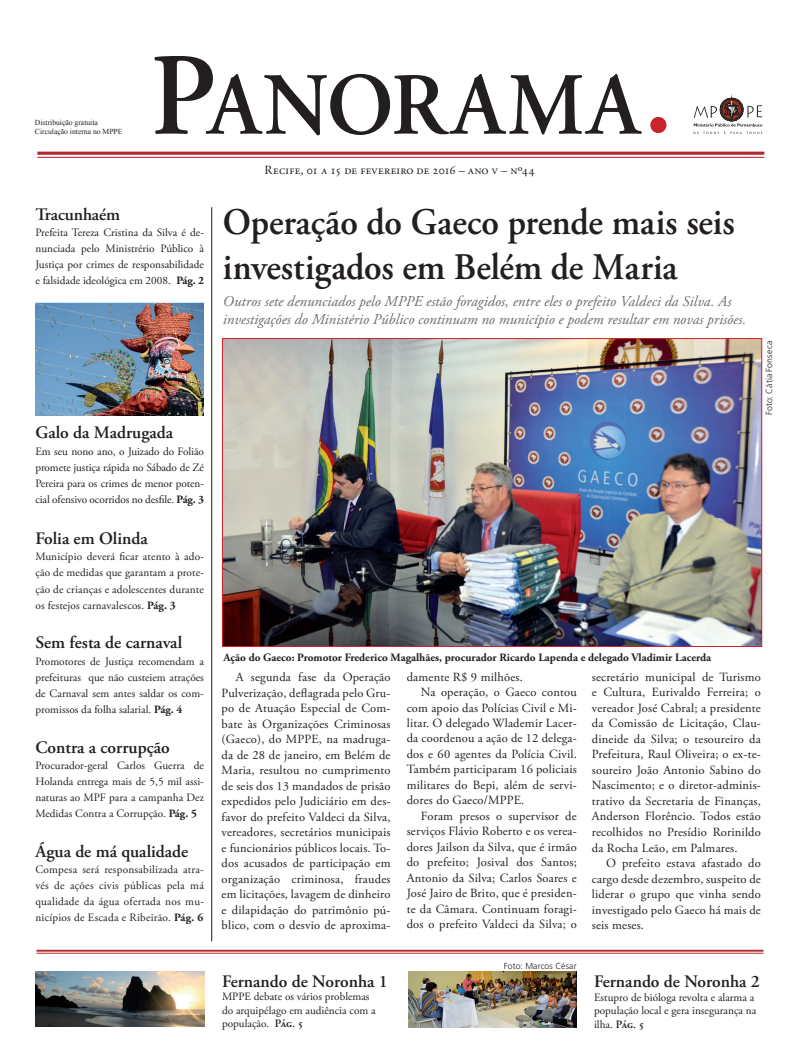
<style>
.page{position:relative;width:798px;height:1063px;background:#fff}
.page>*{position:absolute;margin:0;border:0;box-sizing:border-box;transform-origin:0 0}
.t1{font:600 37.5px/45px "Adobe Garamond Pro";letter-spacing:-.005em;color:#231f20;scale:.95 1}
.t2{font:600 17.5px "Adobe Garamond Pro";color:#231f20}
.t3{font:italic 15px/18px "Adobe Garamond Pro";color:#6c6d70}
.t4{font:12.5px/15.5px "Adobe Garamond Pro";letter-spacing:.015em;color:#231f20;text-align:justify}
.t5{font:11.25px/16.1px "Adobe Garamond Pro";color:#231f20;text-align:justify}
.t6{font:700 11.25px "Adobe Garamond Pro";color:#231f20}
.t7{font:300 8.75px "Frutiger LT Pro";letter-spacing:.01em;color:#231f20}
.t8{font:7.62px/9.1px "Times New Roman";color:#231f20}
.s1{font-weight:700}
.s2{font-weight:600}
</style>
<div class="page">
<img style="left:35px;top:303px;width:169px;height:113px">
<svg style="left:693px;top:98px;width:69px;height:36px"></svg>
<img style="left:36px;top:972px;width:168px;height:55px">
<img style="left:408px;top:972px;width:168px;height:56px">
<hr style="left:36px;top:950px;width:727px;height:2px;background:#b7282e">
<hr style="left:36px;top:953px;width:727px;height:1px;background:#b7282e">
<hr style="left:37px;top:152px;width:727px;height:3px;background:#b7282e">
<hr style="left:37px;top:157px;width:727px;height:1px;background:#b7282e">
<hr style="left:211px;top:207px;width:1px;height:734px;background:#231f20">
<svg style="left:154px;top:56px;width:487px;height:79px"></svg>
<div style="left:650px;top:117px;width:16px;height:16px;background:#c8242b;border-radius:50%"></div>
<img style="left:224px;top:340px;width:535px;height:305px">
<div style="left:222px;top:338px;width:539px;height:309px;border:1px solid #d1232a"></div>
<p class="t8" style="left:35px;top:117px;width:89px">Distribuição gratuita<br>Circulação interna no MPPE</p>
<h2 class="t2" style="left:35px;top:204px;width:86px">Tracunhaém</h2>
<p class="t5" style="left:35px;top:225px;width:170px">Prefeita Tereza Cristina da Silva é de&shy;nunciada pelo Ministrério Público à Justiça por crimes de responsabilidade e falsidade ideológica em 2008. <span class="s1">Pág. 2</span></p>
<h2 class="t2" style="left:35px;top:423px;width:139px">Galo da Madrugada</h2>
<p class="t5" style="left:35px;top:443px;width:170px">Em seu nono ano, o Juizado do Folião promete justiça rápida no Sábado de Zé Pereira para os crimes de menor poten&shy;cial ofensivo ocorridos no desfile. <span class="s1">Pág. 3</span></p>
<h2 class="t2" style="left:35px;top:529px;width:114px">Folia em Olinda</h2>
<p class="t5" style="left:35px;top:549px;width:170px">Município deverá ficar atento à ado&shy;ção de medidas que garantam a prote&shy;ção de crianças e adolescentes durante os festejos carnavalescos. <span class="s1">Pág. 3</span></p>
<h2 class="t2" style="left:35px;top:633px;width:148px">Sem festa de carnaval</h2>
<p class="t5" style="left:35px;top:653px;width:170px">Promotores de Justiça recomendam a prefeituras que não custeiem atrações de Carnaval sem antes saldar os com&shy;promissos da folha salarial. <span class="s1">Pág. 4</span></p>
<h2 class="t2" style="left:35px;top:737px;width:136px">Contra a corrupção</h2>
<p class="t5" style="left:35px;top:757px;width:170px">Procurador-geral Carlos Guerra de Holanda entrega mais de 5,5 mil assi&shy;naturas ao MPF para a campanha Dez Medidas Contra a Corrupção. <span class="s1">Pág. 5</span></p>
<h2 class="t2" style="left:35px;top:841px;width:154px">Água de má qualidade</h2>
<p class="t5" style="left:35px;top:862px;width:170px">Compesa será responsabilizada atra&shy;vés de ações civis públicas pela má qualidade da água ofertada nos mu&shy;nicípios de Escada e Ribeirão. <span class="s1">Pág. 6</span></p>
<p class="t4" style="left:264px;top:162px;width:271px">Recife, 01 a 15 de fevereiro de 2016 – ano v – nº44</p>
<h1 class="t1" style="left:223px;top:200px;width:540px">Operação do Gaeco prende mais seis investigados em Belém de Maria</h1>
<p class="t3" style="left:223px;top:293px;width:524px">Outros sete denunciados pelo MPPE estão foragidos, entre eles o prefeito Valdeci da Silva. As investigações do Ministério Público continuam no município e podem resultar em novas prisões.</p>
<p class="t7" style="left:763px;top:415px;width:76px;rotate:-90deg">Foto: Cátia Fonseca</p>
<p class="t6" style="left:223px;top:651px;width:489px">Ação do Gaeco: Promotor Frederico Magalhães, procurador Ricardo Lapenda e delegado Vladimir Lacerda</p>
<p class="t4" style="left:221px;top:670px;width:170px;text-indent:14px">A segunda fase da Operação Pulverização, deflagrada pelo Gru&shy;po de Atuação Especial de Com&shy;bate às Organizações Criminosas (Gaeco), do MPPE, na madruga&shy;da de 28 de janeiro, em Belém de Maria, resultou no cumprimento de seis dos 13 mandados de prisão expedidos pelo Judiciário em des&shy;favor do prefeito Valdeci da Silva, vereadores, secretários municipais e funcionários públicos locais. To&shy;dos acusados de participação em organização criminosa, fraudes em licitações, lavagem de dinheiro e dilapidação do patrimônio pú&shy;blico, com o desvio de aproxima-</p>
<p class="t4" style="left:406px;top:669px;width:118px">damente R$ 9 milhões.</p>
<p class="t4" style="left:421px;top:685px;width:157px">Na operação, o Gaeco contou</p>
<p class="t4" style="left:406px;top:700px;width:171px">com apoio das Polícias Civil e Mi-</p>
<p class="t4" style="left:406px;top:716px;width:171px">litar. O delegado Wlademir Lacer-</p>
<p class="t4" style="left:406px;top:731px;width:171px">da coordenou a ação de 12 delega-</p>
<p class="t4" style="left:406px;top:747px;width:171px">dos e 60 agentes da Polícia Civil.</p>
<p class="t4" style="left:406px;top:762px;width:171px">Também participaram 16 policiais</p>
<p class="t4" style="left:406px;top:778px;width:171px">militares do Bepi, além de servi-</p>
<p class="t4" style="left:406px;top:793px;width:119px">dores do Gaeco/MPPE.</p>
<p class="t4" style="left:421px;top:809px;width:157px">Foram presos o supervisor de</p>
<p class="t4" style="left:406px;top:824px;width:171px">serviços Flávio Roberto e os verea-</p>
<p class="t4" style="left:406px;top:840px;width:171px">dores Jailson da Silva, que é irmão</p>
<p class="t4" style="left:406px;top:855px;width:171px">do prefeito; Josival dos Santos;</p>
<p class="t4" style="left:406px;top:870px;width:171px">Antonio da Silva; Carlos Soares e</p>
<p class="t4" style="left:406px;top:886px;width:171px">José Jairo de Brito, que é presiden-</p>
<p class="t4" style="left:406px;top:901px;width:171px">te da Câmara. Continuam foragi-</p>
<p class="t4" style="left:406px;top:917px;width:171px">dos o prefeito Valdeci da Silva; o</p>
<h2 class="t2" style="left:222px;top:971px;width:167px">Fernando de Noronha 1</h2>
<p class="t5" style="left:222px;top:990px;width:155px;line-height:13.5px;text-align:left">MPPE debate os vários problemas do arquipélago em audiência com a população. <span class="s2">Pág. 5</span></p>
<p class="t7" style="left:503px;top:961px;width:74px">Foto: Marcos César</p>
<p class="t4" style="left:591px;top:669px;width:171px">secretário municipal de Turismo e Cultura, Eurivaldo Ferreira; o vereador José Cabral; a presidente da Comissão de Licitação, Clau&shy;dineide da Silva; o tesoureiro da Prefeitura, Raul Oliveira; o ex-te&shy;soureiro João Antonio Sabino do Nascimento; e o diretor-adminis&shy;trativo da Secretaria de Finanças, Anderson Florêncio. Todos estão recolhidos no Presídio Rorinildo da Rocha Leão, em Palmares.</p>
<p class="t4" style="left:591px;top:856px;width:170px;text-indent:14px">O prefeito estava afastado do cargo desde dezembro, suspeito de liderar o grupo que vinha sendo investigado pelo Gaeco há mais de seis meses.</p>
<h2 class="t2" style="left:594px;top:971px;width:167px">Fernando de Noronha 2</h2>
<p class="t5" style="left:594px;top:991px;width:164px;line-height:13.5px;text-align:left">Estupro de bióloga revolta e alarma a população local e gera insegurança na ilha. <span class="s2">Pág. 5</span></p>
</div>
